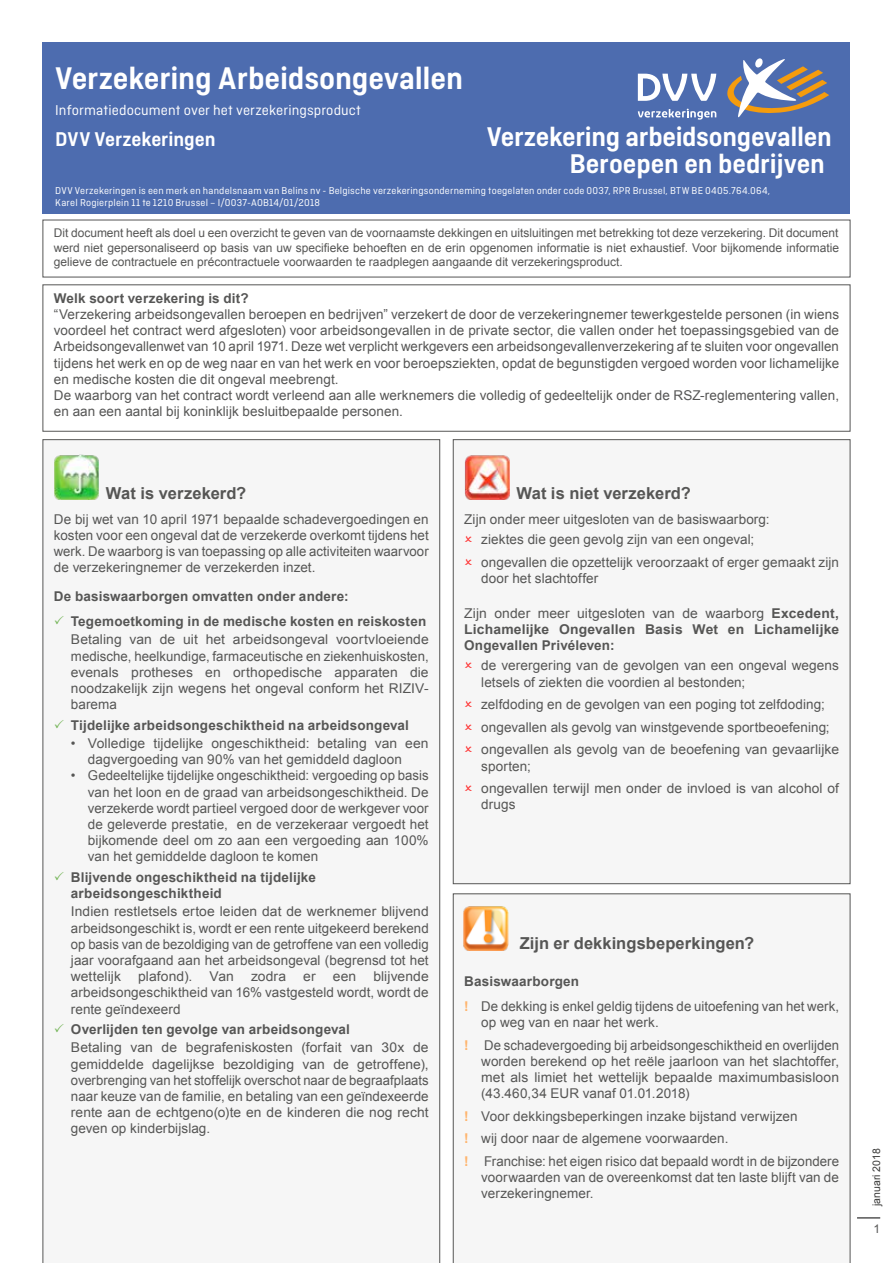
<style>
.page{position:relative;width:893px;height:1263px;background:#fff}
.page>*{position:absolute;margin:0;border:0;box-sizing:border-box;transform-origin:0 0}
.t1{font:600 33px "Ciutadella";letter-spacing:-.005em;color:#fff}
.t2{font:600 28.5px/27px "Ciutadella";letter-spacing:-.01em;color:#fff;text-align:right}
.t3{font:600 21px "Ciutadella";letter-spacing:-.005em;color:#fff}
.t4{font:700 16.5px "Arial";letter-spacing:.005em;color:#565655}
.t5{font:15px "Ciutadella";letter-spacing:.01em;color:#fff}
.t6{font:13.5px/16.2px "Arial";letter-spacing:.005em;color:#565655}
.t7{font:700 13.5px/16.2px "Arial";letter-spacing:.01em;color:#565655}
.t8{font:12px/14.4px "Arial";color:#565655;text-align:justify}
.t9{font:10.5px/12px "Ciutadella";letter-spacing:.02em;color:#fff}
.t10{font:10.5px "Arial";color:#3a3a39}
.s1{font-weight:400}
.s2{font-weight:700}
.s3{font-weight:700;color:#ffb46c}
</style>
<div class="page">
<svg style="left:857px;top:1217px;width:23px;height:1px"></svg>
<div style="left:43px;top:284px;width:807px;height:148px;border:1px solid #565655"></div>
<div style="left:43px;top:439px;width:397px;height:824px;background:#f6f6f6"></div>
<div style="left:453px;top:440px;width:397px;height:444px;background:#f6f6f6"></div>
<img style="left:54px;top:455px;width:45px;height:45px">
<img style="left:465px;top:455px;width:44px;height:45px">
<div style="left:453px;top:893px;width:397px;height:370px;background:#f6f6f6"></div>
<img style="left:463px;top:906px;width:45px;height:44px">
<div style="left:43px;top:43px;width:807px;height:171px;background:#4d6caf"></div>
<svg style="left:727px;top:58px;width:102px;height:60px"></svg>
<svg style="left:638px;top:74px;width:78px;height:27px"></svg>
<svg style="left:638px;top:109px;width:78px;height:11px"></svg>
<svg style="left:55px;top:615px;width:9px;height:9px"></svg>
<svg style="left:55px;top:719px;width:9px;height:9px"></svg>
<svg style="left:55px;top:871px;width:9px;height:9px"></svg>
<svg style="left:55px;top:1023px;width:9px;height:9px"></svg>
<h1 class="t1" style="left:55px;top:59px;width:409px">Verzekering Arbeidsongevallen</h1>
<p class="t5" style="left:55px;top:102px;width:307px">Informatiedocument over het verzekeringsproduct</p>
<h3 class="t3" style="left:55px;top:127px;width:162px">DVV Verzekeringen</h3>
<h2 class="t2" style="left:487px;top:123px;width:346px">Verzekering arbeidsongevallen<br>Beroepen en bedrijven</h2>
<p class="t9" style="left:55px;top:184px;width:716px">DVV Verzekeringen is een merk en handelsnaam van Belins nv - Belgische verzekeringsonderneming toegelaten onder code 0037, RPR Brussel, BTW BE 0405.764.064,<br>Karel Rogierplein 11 te 1210 Brussel – I/0037-AOB14/01/2018</p>
<p class="t8" style="left:54px;top:226px;width:787px">Dit document heeft als doel u een overzicht te geven van de voornaamste dekkingen en uitsluitingen met betrekking tot deze verzekering. Dit document werd niet gepersonaliseerd op basis van uw specifieke behoeften en de erin opgenomen informatie is niet exhaustief. Voor bijkomende informatie gelieve de contractuele en précontractuele voorwaarden te raadplegen aangaande dit verzekeringsproduct.</p>
<p class="t7" style="left:54px;top:290px;width:196px">Welk soort verzekering is dit?</p>
<p class="t6" style="left:54px;top:306px;width:787px">“Verzekering arbeidsongevallen beroepen en bedrijven” verzekert de door de verzekeringnemer tewerkgestelde personen (in wiens voordeel het contract werd afgesloten) voor arbeidsongevallen in de private sector, die vallen onder het toepassingsgebied van de Arbeidsongevallenwet van 10 april 1971. Deze wet verplicht werkgevers een arbeidsongevallenverzekering af te sluiten voor ongevallen tijdens het werk en op de weg naar en van het werk en voor beroepsziekten, opdat de begunstigden vergoed worden voor lichamelijke en medische kosten die dit ongeval meebrengt.<br>De waarborg van het contract wordt verleend aan alle werknemers die volledig of gedeeltelijk onder de RSZ-reglementering vallen, en aan een aantal bij koninklijk besluitbepaalde personen.</p>
<p class="t4" style="left:106px;top:482px;width:142px">Wat is verzekerd?</p>
<p class="t6" style="left:54px;top:511px;width:376px;text-align:justify">De bij wet van 10 april 1971 bepaalde schadevergoedingen en kosten voor een ongeval dat de verzekerde overkomt tijdens het werk. De waarborg is van toepassing op alle activiteiten waarvoor de verzekeringnemer de verzekerden inzet.</p>
<p class="t7" style="left:71px;top:585px;width:357px;line-height:24.8px;text-indent:-17px">De basiswaarborgen omvatten onder andere:<br>Tegemoetkoming in de medische kosten en reiskosten</p>
<p class="t6" style="left:71px;top:632px;width:359px;text-align:justify">Betaling van de uit het arbeidsongeval voortvloeiende medische, heelkundige, farmaceutische en ziekenhuiskosten, evenals protheses en orthopedische apparaten die noodzakelijk zijn wegens het ongeval conform het RIZIV&shy;barema</p>
<p class="t7" style="left:71px;top:717px;width:340px">Tijdelijke arbeidsongeschiktheid na arbeidsongeval</p>
<p class="t6" style="left:88px;top:735px;width:342px;text-indent:-17px">• Volledige tijdelijke ongeschiktheid: betaling van een dagvergoeding van 90% van het gemiddeld dagloon</p>
<p class="t6" style="left:88px;top:768px;width:342px;text-align:justify;text-indent:-17px">• Gedeeltelijke tijdelijke ongeschiktheid: vergoeding op basis van het loon en de graad van arbeidsongeschiktheid. De verzekerde wordt partieel vergoed door de werkgever voor de geleverde prestatie, en de verzekeraar vergoedt het bijkomende deel om zo aan een vergoeding aan 100% van het gemiddelde dagloon te komen</p>
<p class="t7" style="left:71px;top:869px;width:247px">Blijvende ongeschiktheid na tijdelijke arbeidsongeschiktheid</p>
<p class="t6" style="left:71px;top:904px;width:359px;text-align:justify">Indien restletsels ertoe leiden dat de werknemer blijvend arbeidsongeschikt is, wordt er een rente uitgekeerd berekend op basis van de bezoldiging van de getroffene van een volledig jaar voorafgaand aan het arbeidsongeval (begrensd tot het wettelijk</p>
<p class="t6" style="left:138px;top:968px;width:56px">plafond).</p>
<p class="t6" style="left:210px;top:968px;width:26px">Van</p>
<p class="t6" style="left:251px;top:968px;width:37px">zodra</p>
<p class="t6" style="left:303px;top:968px;width:14px">er</p>
<p class="t6" style="left:333px;top:968px;width:25px">een</p>
<p class="t6" style="left:71px;top:968px;width:359px;text-align:justify;text-indent:302px">blijvende arbeidsongeschiktheid van 16% vastgesteld wordt, wordt de rente geïndexeerd</p>
<p class="t7" style="left:71px;top:1021px;width:281px">Overlijden ten gevolge van arbeidsongeval</p>
<p class="t6" style="left:71px;top:1040px;width:359px;text-align:justify">Betaling van de begrafeniskosten (forfait van 30x de gemiddelde dagelijkse bezoldiging van de getroffene), overbrenging van het stoffelijk overschot naar de begraafplaats naar keuze van de familie, en betaling van een geïndexeerde rente aan de echtgeno(o)te en de kinderen die nog recht geven op kinderbijslag.</p>
<p class="t4" style="left:516px;top:482px;width:176px">Wat is niet verzekerd?</p>
<p class="t6" style="left:464px;top:509px;width:307px;line-height:20.4px;text-align:center">Zijn onder meer uitgesloten van de basiswaarborg: ziektes die geen gevolg zijn van een ongeval;</p>
<p class="t6" style="left:481px;top:554px;width:359px">ongevallen die opzettelijk veroorzaakt of erger gemaakt zijn door het slachtoffer</p>
<p class="t7" style="left:464px;top:605px;width:376px;text-align:justify"><span class="s1">Zijn onder meer uitgesloten van de waarborg</span> Excedent, Lichamelijke Ongevallen Basis Wet en Lichamelijke Ongevallen Privéleven:</p>
<p class="t6" style="left:481px;top:658px;width:359px">de verergering van de gevolgen van een ongeval wegens letsels of ziekten die voordien al bestonden;</p>
<p class="t6" style="left:481px;top:693px;width:359px;line-height:22.6px">zelfdoding en de gevolgen van een poging tot zelfdoding; ongevallen als gevolg van winstgevende sportbeoefening; ongevallen als gevolg van de beoefening van gevaarlijke</p>
<p class="t6" style="left:481px;top:754px;width:359px;line-height:22.6px">sporten;<br>ongevallen terwijl men onder de invloed is van alcohol of</p>
<p class="t6" style="left:481px;top:797px;width:36px">drugs</p>
<p class="t4" style="left:520px;top:932px;width:236px">Zijn er dekkingsbeperkingen?</p>
<p class="t6" style="left:464px;top:969px;width:376px;line-height:24.8px"><span class="s2">Basiswaarborgen<br></span><span class="s3">!</span> De dekking is enkel geldig tijdens de uitoefening van het werk,</p>
<p class="t6" style="left:464px;top:1011px;width:376px;line-height:22.6px;text-indent:17px">op weg van en naar het werk.<br><span class="s3">!</span> De schadevergoeding bij arbeidsongeschiktheid en overlijden</p>
<p class="t6" style="left:481px;top:1053px;width:359px;text-align:justify">worden berekend op het reële jaarloon van het slachtoffer, met als limiet het wettelijk bepaalde maximumbasisloon (43.460,34 EUR vanaf 01.01.2018)</p>
<p class="t6" style="left:464px;top:1105px;width:376px;line-height:22.6px"><span class="s3">!</span> Voor dekkingsbeperkingen inzake bijstand verwijzen<br><span class="s3">!</span> wij door naar de algemene voorwaarden.<br><span class="s3">!</span> Franchise: het eigen risico dat bepaald wordt in de bijzondere</p>
<p class="t6" style="left:481px;top:1169px;width:359px">voorwaarden van de overeenkomst dat ten laste blijft van de verzekeringnemer.</p>
<p class="t10" style="left:870px;top:1206px;width:59px;rotate:-90deg">januari 2018</p>
<p class="t8" style="left:873px;top:1222px;width:8px">1</p>
</div>
